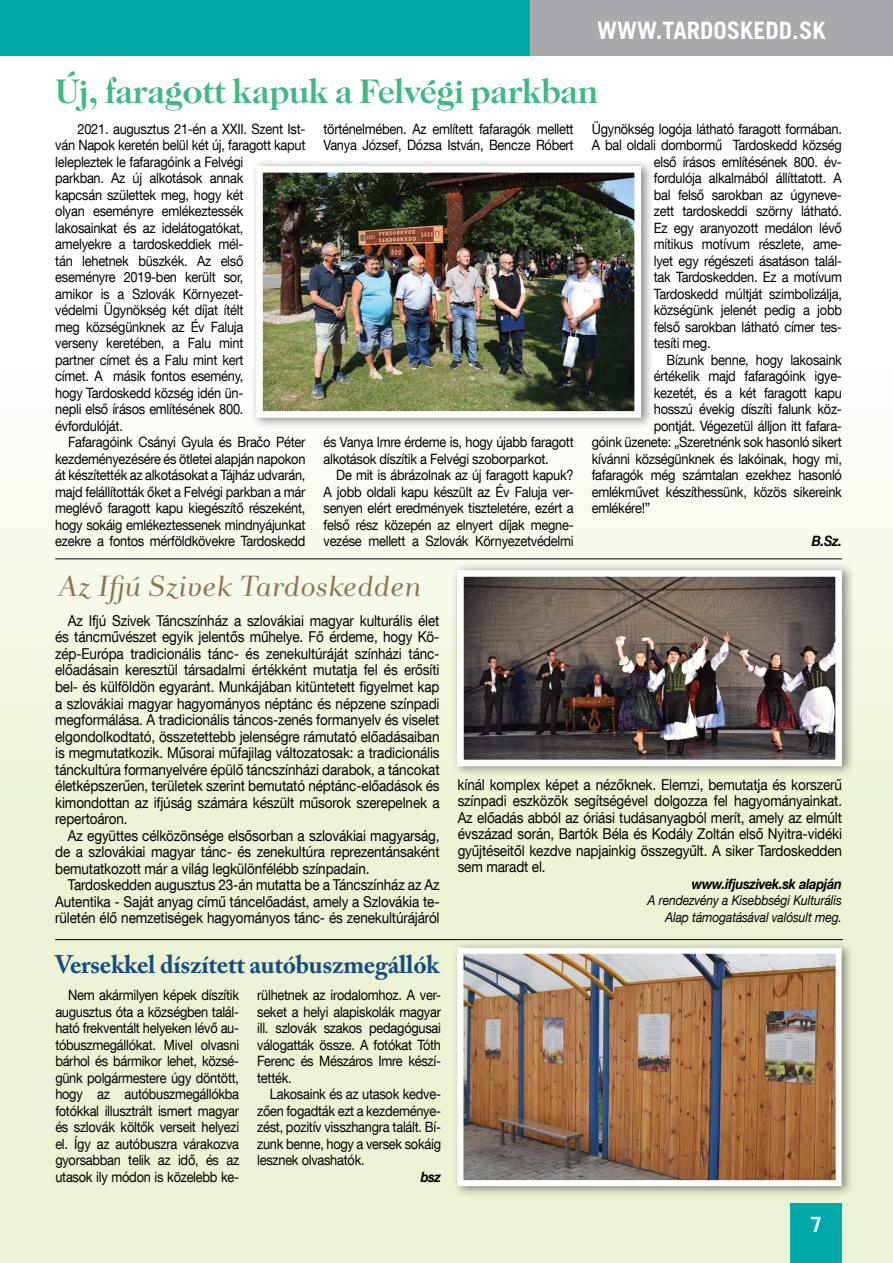
<style>
.page{position:relative;width:893px;height:1263px;background:#fff}
.page>*{position:absolute;margin:0;border:0;box-sizing:border-box;transform-origin:0 0}
.t1{font:700 36.3px "Caslon No 224 Itc TOT";letter-spacing:-.01em;color:#3eb983}
.t2{font:italic 30px "Andrade Pro";color:#907252}
.t3{font:700 25.35px "Adobe Caslon Pro";letter-spacing:-.01em;color:#174b81}
.t4{font:700 24px "Trade Gothic LT Com";color:#fff}
.t5{font:700 21px "Trade Gothic LT Com";color:#fff}
.t6{font:15px/16.5px "Helvetica Neue LT Com";letter-spacing:-.01em;color:#000;text-align:justify;scale:.9 1}
.t7{font:14.25px/16.5px "Helvetica Neue LT Com";letter-spacing:-.02em;color:#000;text-align:justify;scale:.9 1}
.t8{font:italic 700 14.25px "Helvetica Neue LT Com";letter-spacing:-.02em;color:#000;scale:.9 1}
.t9{font:italic 13.5px/16.5px "Helvetica Neue LT Com";letter-spacing:-.01em;color:#000;text-align:right;scale:.9 1}
</style>
<div class="page">
<div style="left:502px;top:0;width:391px;height:55px;background:#a7a9ac"></div>
<div style="left:0;top:0;width:530px;height:55px;background:#00aaa9"></div>
<div style="left:0;top:55px;width:893px;height:1208px;background:linear-gradient(to bottom,#fff,#e6f0c9)"></div>
<div style="left:791px;top:1203px;width:51px;height:60px;background:#00aaa9"></div>
<hr style="left:55px;top:559px;width:787px;height:1px;background:#000">
<hr style="left:55px;top:939px;width:788px;height:1px;background:#000">
<div style="left:251px;top:159px;width:403px;height:270px;background:#000;opacity:.45"></div>
<img style="left:264px;top:174px;width:369px;height:236px">
<div style="left:256px;top:166px;width:385px;height:252px;border:7px solid #fff"></div>
<div style="left:452px;top:563px;width:403px;height:214px;background:#000;opacity:.45"></div>
<img style="left:465px;top:578px;width:369px;height:180px">
<div style="left:457px;top:570px;width:385px;height:196px;border:7px solid #fff"></div>
<div style="left:452px;top:941px;width:403px;height:256px;background:#000;opacity:.45"></div>
<img style="left:464px;top:955px;width:371px;height:224px">
<div style="left:457px;top:948px;width:385px;height:238px;border:6px solid #fff"></div>
<h3 class="t4" style="left:597px;top:16px;width:230px">WWW.TARDOSKEDD.SK</h3>
<h1 class="t1" style="left:55px;top:71px;width:544px">Új, faragott kapuk a Felvégi parkban</h1>
<p class="t7" style="left:55px;top:120px;width:280px;text-align:left;text-indent:22px">2021. augusztus 21-én a XXII. Szent Ist&shy;ván Napok keretén belül két új, faragott kaput lelepleztek le fafaragóink a Felvégi<br>parkban. Az új alkotások annak<br>kapcsán születtek meg, hogy két<br>olyan eseményre emlékeztessék lakosainkat és az idelátogatókat,<br>amelyekre a tardoskeddiek mél-<br>tán lehetnek büszkék. Az első eseményre 2019-ben került sor,<br>amikor is a Szlovák Környezet-<br>védelmi Ügynökség két díjat ítélt<br>meg községünknek az Év Faluja<br>verseny keretében, a Falu mint<br>partner címet és a Falu mint kert<br>címet. A másik fontos esemény,<br>hogy Tardoskedd község idén ün-<br>nepli első írásos említésének 800. évfordulóját.</p>
<p class="t7" style="left:55px;top:433px;width:280px;text-indent:13px">Fafaragóink Csányi Gyula és Bračo Péter kezdeményezésére és ötletei alapján napokon át készítették az alkotásokat a Tájház udvarán, majd felállították őket a Felvégi parkban a már meglévő faragott kapu kiegészítő részeként, hogy sokáig emlékeztessenek mindnyájunkat ezekre a fontos mérföldkövekre Tardoskedd</p>
<p class="t7" style="left:323px;top:120px;width:280px">történelmében. Az említett fafaragók mellett<br>Vanya József, Dózsa István, Bencze Róbert</p>
<p class="t7" style="left:323px;top:433px;width:280px">és Vanya Imre érdeme is, hogy újabb faragott alkotások díszítik a Felvégi szoborparkot.</p>
<p class="t7" style="left:323px;top:466px;width:280px;text-indent:13px">De mit is ábrázolnak az új faragott kapuk?<br>A jobb oldali kapu készült az Év Faluja ver&shy;senyen elért eredmények tiszteletére, ezért a felső rész közepén az elnyert díjak megne&shy;vezése mellett a Szlovák Környezetvédelmi</p>
<p class="t7" style="left:592px;top:120px;width:280px">Ügynökség logója látható faragott formában.</p>
<p class="t7" style="left:592px;top:136px;width:279px">A bal oldali dombormű Tardoskedd község</p>
<p class="t7" style="left:654px;top:153px;width:211px">első írásos említésének 800. év-</p>
<p class="t7" style="left:654px;top:169px;width:211px">fordulója alkalmából állíttatott. A</p>
<p class="t7" style="left:654px;top:186px;width:211px">bal felső sarokban az úgyneve-</p>
<p class="t7" style="left:654px;top:202px;width:211px">zett tardoskeddi szörny látható.</p>
<p class="t7" style="left:654px;top:219px;width:211px">Ez egy aranyozott medálon lévő</p>
<p class="t7" style="left:654px;top:235px;width:211px">mítikus motívum részlete, ame-</p>
<p class="t7" style="left:654px;top:252px;width:211px">lyet egy régészeti ásatáson talál-</p>
<p class="t7" style="left:654px;top:268px;width:211px">tak Tardoskedden. Ez a motívum</p>
<p class="t7" style="left:654px;top:285px;width:211px">Tardoskedd múltját szimbolizálja,</p>
<p class="t7" style="left:654px;top:301px;width:211px">községünk jelenét pedig a jobb</p>
<p class="t7" style="left:654px;top:318px;width:211px">felső sarokban látható címer tes-</p>
<p class="t7" style="left:654px;top:334px;width:65px">tesíti meg.</p>
<p class="t7" style="left:667px;top:351px;width:196px">Bízunk benne, hogy lakosaink</p>
<p class="t7" style="left:654px;top:367px;width:211px">értékelik majd fafaragóink igye-</p>
<p class="t7" style="left:654px;top:384px;width:211px">kezetét, és a két faragott kapu</p>
<p class="t7" style="left:654px;top:400px;width:211px">hosszú évekig díszíti falunk köz-</p>
<p class="t7" style="left:654px;top:417px;width:211px">pontját. Végezetül álljon itt fafara-</p>
<p class="t7" style="left:592px;top:433px;width:280px">góink üzenete: „Szeretnénk sok hasonló sikert</p>
<p class="t7" style="left:592px;top:450px;width:279px">kívánni községünknek és lakóinak, hogy mi,</p>
<p class="t7" style="left:592px;top:466px;width:280px">fafaragók még számtalan ezekhez hasonló</p>
<p class="t7" style="left:592px;top:483px;width:280px">emlékművet készíthessünk, közös sikereink</p>
<p class="t7" style="left:592px;top:499px;width:67px">emlékére!”</p>
<p class="t8" style="left:812px;top:532px;width:35px">B.Sz.</p>
<h2 class="t2" style="left:57px;top:567px;width:365px">Az Ifjú Szivek Tardoskedden</h2>
<p class="t6" style="left:55px;top:612px;width:429px;text-indent:13px">Az Ifjú Szivek Táncszínház a szlovákiai magyar kulturális élet és táncművészet egyik jelentős műhelye. Fő érdeme, hogy Kö&shy;zép-Európa tradicionális tánc- és zenekultúráját színházi tánc&shy;előadásain keresztül társadalmi értékként mutatja fel és erősíti bel- és külföldön egyaránt. Munkájában kitüntetett figyelmet kap a szlovákiai magyar hagyományos néptánc és népzene színpadi megformálása. A tradicionális táncos-zenés formanyelv és viselet elgondolkodtató, összetettebb jelenségre rámutató előadásaiban is megmutatkozik. Műsorai műfajilag változatosak: a tradicionális tánckultúra formanyelvére épülő táncszínházi darabok, a táncokat életképszerűen, területek szerint bemutató néptánc-előadások és kimondottan az ifjúság számára készült műsorok szerepelnek a repertoáron.</p>
<p class="t6" style="left:55px;top:826px;width:429px;text-indent:13px">Az együttes célközönsége elsősorban a szlovákiai magyarság, de a szlovákiai magyar tánc- és zenekultúra reprezentánsaként bemutatkozott már a világ legkülönfélébb színpadain.</p>
<p class="t6" style="left:55px;top:876px;width:429px;text-indent:13px">Tardoskedden augusztus 23-án mutatta be a Táncszínház az Az Autentika - Saját anyag című táncelőadást, amely a Szlovákia te&shy;rületén élő nemzetiségek hagyományos tánc- és zenekultúrájáról</p>
<h3 class="t3" style="left:55px;top:949px;width:386px">Versekkel díszített autóbuszmegállók</h3>
<p class="t7" style="left:55px;top:987px;width:206px;text-indent:13px">Nem akármilyen képek díszítik augusztus óta a községben talál&shy;ható frekventált helyeken lévő au&shy;tóbuszmegállókat. Mivel olvasni bárhol és bármikor lehet, közsé&shy;günk polgármestere úgy döntött, hogy az autóbuszmegállókba fotókkal illusztrált ismert magyar és szlovák költők verseit helyezi el. Így az autóbuszra várakozva gyorsabban telik az idő, és az utasok ily módon is közelebb ke-</p>
<p class="t7" style="left:257px;top:987px;width:206px">rülhetnek az irodalomhoz. A ver&shy;seket a helyi alapiskolák magyar ill. szlovák szakos pedagógusai válogatták össze. A fotókat Tóth Ferenc és Mészáros Imre készí&shy;tették.</p>
<p class="t7" style="left:257px;top:1086px;width:206px;text-indent:13px">Lakosaink és az utasok kedve&shy;zően fogadták ezt a kezdeménye&shy;zést, pozitív visszhangra talált. Bí&shy;zunk benne, hogy a versek sokáig lesznek olvashatók.</p>
<p class="t8" style="left:421px;top:1168px;width:24px">bsz</p>
<p class="t6" style="left:458px;top:776px;width:429px">kínál komplex képet a nézőknek. Elemzi, bemutatja és korszerű színpadi eszközök segítségével dolgozza fel hagyományainkat.<br>Az előadás abból az óriási tudásanyagból merít, amely az elmúlt évszázad során, Bartók Béla és Kodály Zoltán első Nyitra-vidéki gyűjtéseitől kezdve napjainkig összegyűlt. A siker Tardoskedden sem maradt el.</p>
<p class="t8" style="left:692px;top:875px;width:168px">www.ifjuszivek.sk alapján</p>
<p class="t9" style="left:647px;top:892px;width:218px">A rendezvény a Kisebbségi Kulturális<br>Alap támogatásával valósult meg.</p>
<h3 class="t5" style="left:811px;top:1212px;width:13px">7</h3>
</div>
